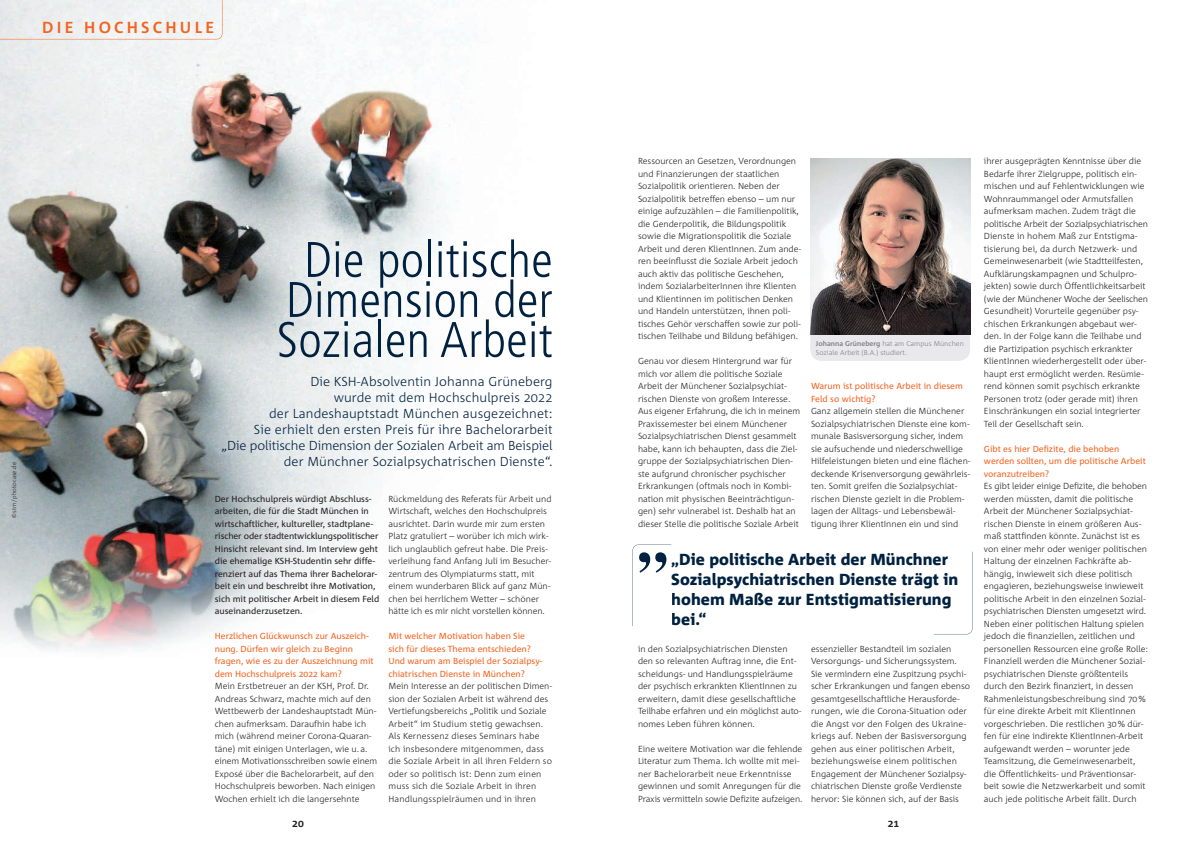
<style>
.page{position:relative;width:1191px;height:842px;background:#fff}
.page>*{position:absolute;margin:0;border:0;box-sizing:border-box;transform-origin:0 0}
.t1{font:300 condensed 50px/40px "Frutiger";letter-spacing:.01em;color:#002140;text-align:center}
.t2{font:800 16px/20px "Corpid";letter-spacing:.005em;color:#002140}
.t3{font:700 16px "Corpid";letter-spacing:.2em;color:#f36421}
.t4{font:300 13px/16px "Corpid";letter-spacing:.01em;color:#002140;text-align:right}
.t5{font:700 10.5px "Corpid";color:#231f20}
.t6{font:300 8.8px/12.5px "Corpid";color:#231f20}
.t7{font:8.8px/12.5px "Corpid";color:#f36421}
.t8{font:8.8px/12.5px "Corpid";color:#231f20}
.t9{font:300 7px/9px "Corpid";letter-spacing:.005em;color:#808285}
.t10{font:300 6px "Corpid";letter-spacing:.005em;color:#231f20}
.s1{font-weight:700}
</style>
<div class="page">
<img style="left:0;top:0;width:450px;height:652px">
<div style="left:810px;top:286px;width:160px;height:75px;background:#e9e8ec;border-radius:11px"></div>
<img style="left:810px;top:158px;width:160px;height:176px">
<svg style="left:0;top:0;width:222px;height:39px"></svg>
<svg style="left:632px;top:545px;width:35px;height:81px"></svg>
<h2 class="t3" style="left:42px;top:19px;width:173px">DIE HOCHSCHULE</h2>
<p class="t10" style="left:11px;top:518px;width:58px;rotate:-90deg">© stm / photocase.de</p>
<h1 class="t1" style="left:277px;top:240px;width:277px">Die politische<br>Dimension der<br>Sozialen Arbeit</h1>
<p class="t4" style="left:221px;top:374px;width:333px">Die KSH-Absolventin Johanna Grüneberg<br>wurde mit dem Hochschulpreis 2022<br>der Landeshauptstadt München ausgezeichnet:<br>Sie erhielt den ersten Preis für ihre Bachelorarbeit<br>„Die politische Dimension der Sozialen Arbeit am Beispiel der Münchner Sozialpsychatrischen Dienste“.</p>
<p class="t8" style="left:215px;top:493px;width:166px">Der Hochschulpreis würdigt Abschluss&shy;arbeiten, die für die Stadt München in wirtschaftlicher, kultureller, stadtplane&shy;rischer oder stadtentwicklungspolitischer Hinsicht relevant sind. Im Interview geht die ehemalige KSH-Studentin sehr diffe&shy;renziert auf das Thema ihrer Bachelorar&shy;beit ein und beschreibt ihre Motivation, sich mit politischer Arbeit in diesem Feld auseinanderzusetzen.</p>
<p class="t7" style="left:215px;top:630px;width:160px">Herzlichen Glückwunsch zur Auszeich&shy;nung. Dürfen wir gleich zu Beginn fragen, wie es zu der Auszeichnung mit dem Hochschulpreis 2022 kam?</p>
<p class="t6" style="left:215px;top:680px;width:164px">Mein Erstbetreuer an der KSH, Prof. Dr.<br>Andreas Schwarz, machte mich auf den Wettbewerb der Landeshauptstadt Mün&shy;chen aufmerksam. Daraufhin habe ich mich (während meiner Corona-Quaran&shy;täne) mit einigen Unterlagen, wie u. a. einem Motivationsschreiben sowie einem Exposé über die Bachelorarbeit, auf den Hochschulpreis beworben. Nach einigen Wochen erhielt ich die langersehnte</p>
<p class="t6" style="left:388px;top:493px;width:165px">Rückmeldung des Referats für Arbeit und Wirtschaft, welches den Hochschulpreis ausrichtet. Darin wurde mir zum ersten Platz gratuliert – worüber ich mich wirk&shy;lich unglaublich gefreut habe. Die Preis&shy;verleihung fand Anfang Juli im Besucher&shy;zentrum des Olympiaturms statt, mit einem wunderbaren Blick auf ganz Mün&shy;chen bei herrlichem Wetter – schöner hätte ich es mir nicht vorstellen können.</p>
<p class="t7" style="left:388px;top:630px;width:155px">Mit welcher Motivation haben Sie sich für dieses Thema entschieden?<br>Und warum am Beispiel der Sozialpsy&shy;chiatrischen Dienste in München?</p>
<p class="t6" style="left:388px;top:680px;width:165px">Mein Interesse an der politischen Dimen&shy;sion der Sozialen Arbeit ist während des Vertiefungsbereichs „Politik und Soziale Arbeit“ im Studium stetig gewachsen.<br>Als Kernessenz dieses Seminars habe ich insbesondere mitgenommen, dass die Soziale Arbeit in all ihren Feldern so oder so politisch ist: Denn zum einen muss sich die Soziale Arbeit in ihren Handlungsspielräumen und in ihren</p>
<p class="t5" style="left:292px;top:818px;width:13px">20</p>
<p class="t6" style="left:638px;top:155px;width:165px">Ressourcen an Gesetzen, Verordnungen und Finanzierungen der staatlichen Sozialpolitik orientieren. Neben der Sozialpolitik betreffen ebenso – um nur einige aufzuzählen – die Familienpolitik, die Genderpolitik, die Bildungspolitik sowie die Migrationspolitik die Soziale Arbeit und deren KlientInnen. Zum ande&shy;ren beeinflusst die Soziale Arbeit jedoch auch aktiv das politische Geschehen, indem SozialarbeiterInnen ihre Klienten und Klientinnen im politischen Denken und Handeln unterstützen, ihnen poli&shy;tisches Gehör verschaffen sowie zur poli&shy;tischen Teilhabe und Bildung befähigen.</p>
<p class="t6" style="left:638px;top:355px;width:164px">Genau vor diesem Hintergrund war für mich vor allem die politische Soziale Arbeit der Münchener Sozialpsychiat&shy;rischen Dienste von großem Interesse.<br>Aus eigener Erfahrung, die ich in meinem Praxissemester bei einem Münchener Sozialpsychiatrischen Dienst gesammelt habe, kann ich behaupten, dass die Ziel&shy;gruppe der Sozialpsychiatrischen Dien&shy;ste aufgrund chronischer psychischer Erkrankungen (oftmals noch in Kombi&shy;nation mit physischen Beeinträchtigun&shy;gen) sehr vulnerabel ist. Deshalb hat an dieser Stelle die politische Soziale Arbeit</p>
<p class="t9" style="left:816px;top:340px;width:149px"><span class="s1">Johanna Grüneberg</span> hat am Campus München<br>Soziale Arbeit (B.A.) studiert.</p>
<p class="t7" style="left:811px;top:380px;width:153px">Warum ist politische Arbeit in diesem<br>Feld so wichtig?</p>
<p class="t6" style="left:811px;top:405px;width:161px">Ganz allgemein stellen die Münchener Sozialpsychiatrischen Dienste eine kom&shy;munale Basisversorgung sicher, indem sie aufsuchende und niederschwellige Hilfeleistungen bieten und eine flächen&shy;deckende Krisenversorgung gewährleis&shy;ten. Somit greifen die Sozialpsychiat&shy;rischen Dienste gezielt in die Problem&shy;lagen der Alltags- und Lebensbewäl&shy;tigung ihrer KlientInnen ein und sind</p>
<h2 class="t2" style="left:671px;top:549px;width:289px">„Die politische Arbeit der Münchner<br>Sozialpsychiatrischen Dienste trägt in hohem Maße zur Entstigmatisierung bei.“</h2>
<p class="t6" style="left:638px;top:642px;width:165px">in den Sozialpsychiatrischen Diensten den so relevanten Auftrag inne, die Ent&shy;scheidungs- und Handlungsspielräume der psychisch erkrankten KlientInnen zu erweitern, damit diese gesellschaftliche Teilhabe erfahren und ein möglichst auto&shy;nomes Leben führen können.</p>
<p class="t6" style="left:638px;top:742px;width:166px">Eine weitere Motivation war die fehlende Literatur zum Thema. Ich wollte mit mei&shy;ner Bachelorarbeit neue Erkenntnisse gewinnen und somit Anregungen für die Praxis vermitteln sowie Defizite aufzeigen.</p>
<p class="t6" style="left:811px;top:642px;width:161px">essenzieller Bestandteil im sozialen Versorgungs- und Sicherungssystem.<br>Sie vermindern eine Zuspitzung psychi&shy;scher Erkrankungen und fangen ebenso gesamtgesellschaftliche Herausforde&shy;rungen, wie die Corona-Situation oder die Angst vor den Folgen des Ukraine&shy;kriegs auf. Neben der Basisversorgung gehen aus einer politischen Arbeit, beziehungsweise einem politischen Engagement der Münchener Sozialpsy&shy;chiatrischen Dienste große Verdienste hervor: Sie können sich, auf der Basis</p>
<p class="t5" style="left:887px;top:818px;width:13px">21</p>
<p class="t6" style="left:984px;top:155px;width:166px">ihrer ausgeprägten Kenntnisse über die Bedarfe ihrer Zielgruppe, politisch ein&shy;mischen und auf Fehlentwicklungen wie Wohnraummangel oder Armutsfallen aufmerksam machen. Zudem trägt die politische Arbeit der Sozialpsychiatrischen Dienste in hohem Maß zur Entstigma&shy;tisierung bei, da durch Netzwerk- und Gemeinwesenarbeit (wie Stadtteilfesten, Aufklärungskampagnen und Schulpro&shy;jekten) sowie durch Öffentlichkeitsarbeit (wie der Münchener Woche der Seelischen Gesundheit) Vorurteile gegenüber psy&shy;chischen Erkrankungen abgebaut wer&shy;den. In der Folge kann die Teilhabe und die Partizipation psychisch erkrankter KlientInnen wiederhergestellt oder über&shy;haupt erst ermöglicht werden. Resümie&shy;rend können somit psychisch erkrankte Personen trotz (oder gerade mit) ihren Einschränkungen ein sozial integrierter Teil der Gesellschaft sein.</p>
<p class="t7" style="left:984px;top:443px;width:163px">Gibt es hier Defizite, die behoben werden sollten, um die politische Arbeit voranzutreiben?</p>
<p class="t6" style="left:984px;top:480px;width:165px">Es gibt leider einige Defizite, die behoben werden müssten, damit die politische Arbeit der Münchener Sozialpsychiat&shy;rischen Dienste in einem größeren Aus&shy;maß stattfinden könnte. Zunächst ist es von einer mehr oder weniger politischen Haltung der einzelnen Fachkräfte ab&shy;hängig, inwieweit sich diese politisch engagieren, beziehungsweise inwieweit politische Arbeit in den einzelnen Sozial&shy;psychiatrischen Diensten umgesetzt wird.<br>Neben einer politischen Haltung spielen jedoch die finanziellen, zeitlichen und personellen Ressourcen eine große Rolle:<br>Finanziell werden die Münchener Sozial&shy;psychiatrischen Dienste größtenteils durch den Bezirk finanziert, in dessen Rahmenleistungsbeschreibung sind 70 % für eine direkte Arbeit mit KlientInnen vorgeschrieben. Die restlichen 30 % dür&shy;fen für eine indirekte KlientInnen-Arbeit aufgewandt werden – worunter jede Teamsitzung, die Gemeinwesenarbeit, die Öffentlichkeits- und Präventionsar&shy;beit sowie die Netzwerkarbeit und somit auch jede politische Arbeit fällt. Durch</p>
</div>
